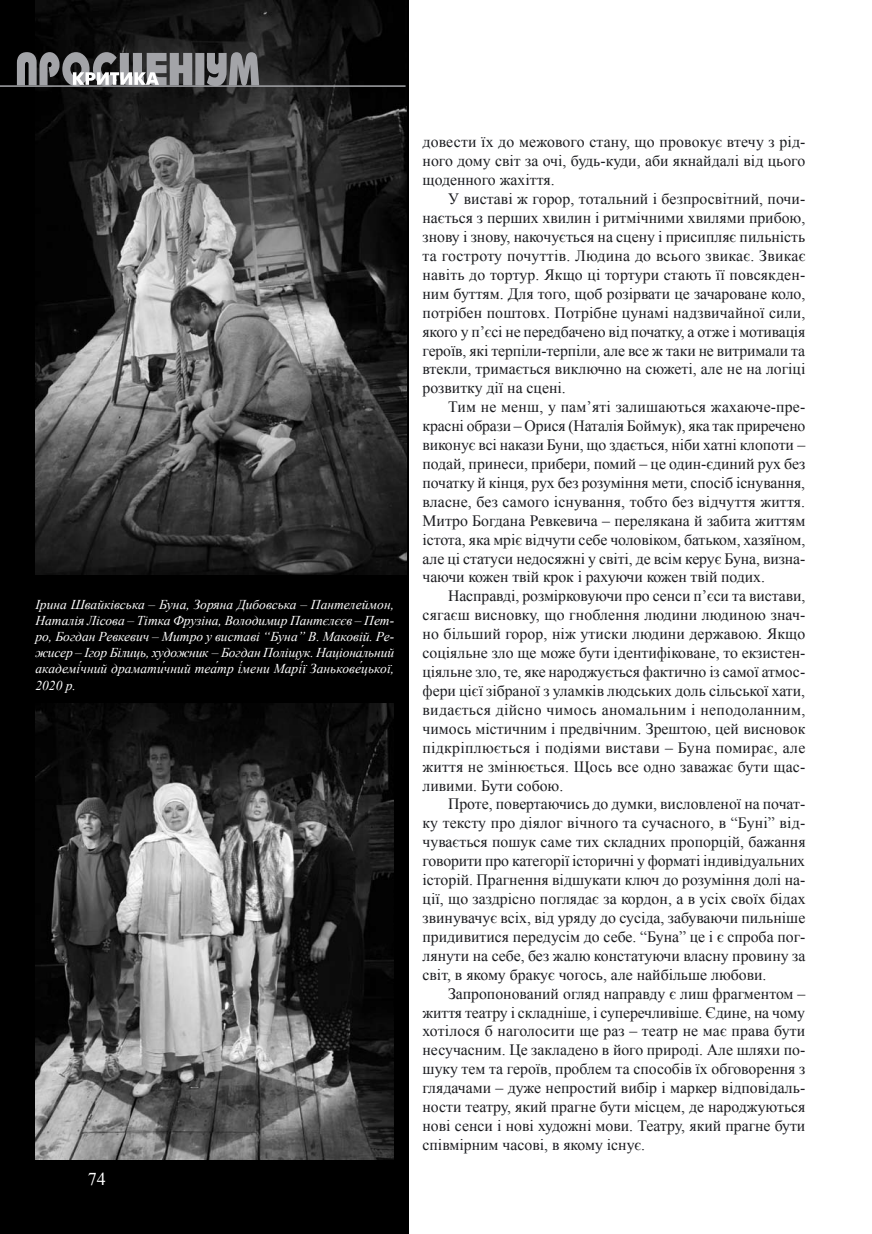
<style>
.page{position:relative;width:872px;height:1234px;background:#fff}
.page>*{position:absolute;margin:0;border:0;box-sizing:border-box;transform-origin:0 0}
.t1{font:18px "Times New Roman";color:#fff}
.t2{font:15.75px/18.9px "Times New Roman";color:#1b1c20;text-align:justify}
.t3{font:italic 13.5px/16.2px "Times New Roman";letter-spacing:.005em;color:#fff;text-align:justify}
</style>
<div class="page">
<div style="left:0;top:0;width:408px;height:1233px;background:#000"></div>
<img style="left:35px;top:0;width:372px;height:574px">
<hr style="left:0;top:85px;width:405px;height:2px;background:#a3a4a8">
<svg style="left:17px;top:52px;width:261px;height:34px;background:#797a7c"></svg>
<img style="left:35px;top:703px;width:358px;height:456px">
<p class="t3" style="left:35px;top:595px;width:360px">Ірина Швайківська – Буна, Зоряна Дибов-ська – Пантелеймон, Наталія Лісова – Тітка Фрузіна, Володимир Пантєлєєв – Пет&shy;ро, Богдан Ревкевич – Митро у виставі “Буна” В. Маковій. Ре&shy;жисер – Ігор Білиць, художник – Богдан Поліщук. Націона́льний академі́чний драмати́чний теа́тр і́мени Марі́ї Занькове́цької, 2020 р.</p>
<p class="t1" style="left:88px;top:1166px;width:19px">74</p>
<p class="t2" style="left:422px;top:132px;width:384px">довести їх до межового стану, що провокує втечу з рід&shy;ного дому світ за очі, будь-куди, аби якнайдалі від цього щоденного жахіття.</p>
<p class="t2" style="left:422px;top:189px;width:384px;text-indent:26px">У виставі ж горор, тотальний і безпросвітний, почи&shy;нається з перших хвилин і ритмічними хвилями прибою, знову і знову, накочується на сцену і присипляє пильність та гостроту почуттів. Людина до всього звикає. Звикає навіть до тортур. Якщо ці тортури стають її повсякден&shy;ним буттям. Для того, щоб розірвати це зачароване коло, потрібен поштовх. Потрібне цунамі надзвичайної сили, якого у п’єсі не передбачено від початку, а отже і мотивація героїв, які терпіли-терпіли, але все ж таки не витримали та втекли, тримається виключно на сюжеті, але не на логіці розвитку дії на сцені.</p>
<p class="t2" style="left:422px;top:397px;width:384px;text-indent:26px">Тим не менш, у пам’яті залишаються жахаюче-пре&shy;красні образи – Орися (Наталія Боймук), яка так приречено виконує всі накази Буни, що здається, ніби хатні клопоти – подай, принеси, прибери, помий – це один-єдиний рух без початку й кінця, рух без розуміння мети, спосіб існування, власне, без самого існування, тобто без відчуття життя.<br>Митро Богдана Ревкевича – перелякана й забита життям істота, яка мріє відчути себе чоловіком, батьком, хазяїном, але ці статуси недосяжні у світі, де всім керує Буна, визна&shy;чаючи кожен твій крок і рахуючи кожен твій подих.</p>
<p class="t2" style="left:422px;top:586px;width:384px;text-indent:26px">Насправді, розмірковуючи про сенси п’єси та вистави, сягаєш висновку, що гноблення людини людиною знач&shy;но більший горор, ніж утиски людини державою. Якщо соціяльне зло ще може бути ідентифіковане, то екзистен&shy;ціяльне зло, те, яке народжується фактично із самої атмос&shy;фери цієї зібраної з уламків людських доль сільської хати, видається дійсно чимось аномальним і неподоланним, чимось містичним і предвічним. Зрештою, цей висновок підкріплюється і подіями вистави – Буна помирає, але життя не змінюється. Щось все одно заважає бути щас&shy;ливими. Бути собою.</p>
<p class="t2" style="left:422px;top:794px;width:384px;text-indent:26px">Проте, повертаючись до думки, висловленої на почат&shy;ку тексту про діялог вічного та сучасного, в “Буні” від&shy;чувається пошук саме тих складних пропорцій, бажання говорити про категорії історичні у форматі індивідуальних історій. Прагнення відшукати ключ до розуміння долі на&shy;ції, що заздрісно поглядає за кордон, а в усіх своїх бідах звинувачує всіх, від уряду до сусіда, забуваючи пильніше придивитися передусім до себе. “Буна” це і є спроба пог&shy;лянути на себе, без жалю констатуючи власну провину за світ, в якому бракує чогось, але найбільше любови.</p>
<p class="t2" style="left:422px;top:983px;width:384px;text-indent:26px">Запропонований огляд направду є лиш фрагментом – життя театру і складніше, і суперечливіше. Єдине, на чому хотілося б наголосити ще раз – театр не має права бути несучасним. Це закладено в його природі. Але шляхи по&shy;шуку тем та героїв, проблем та способів їх обговорення з глядачами – дуже непростий вибір і маркер відповідаль&shy;ности театру, який прагне бути місцем, де народжуються нові сенси і нові художні мови. Театру, який прагне бути співмірним часові, в якому існує.</p>
</div>
